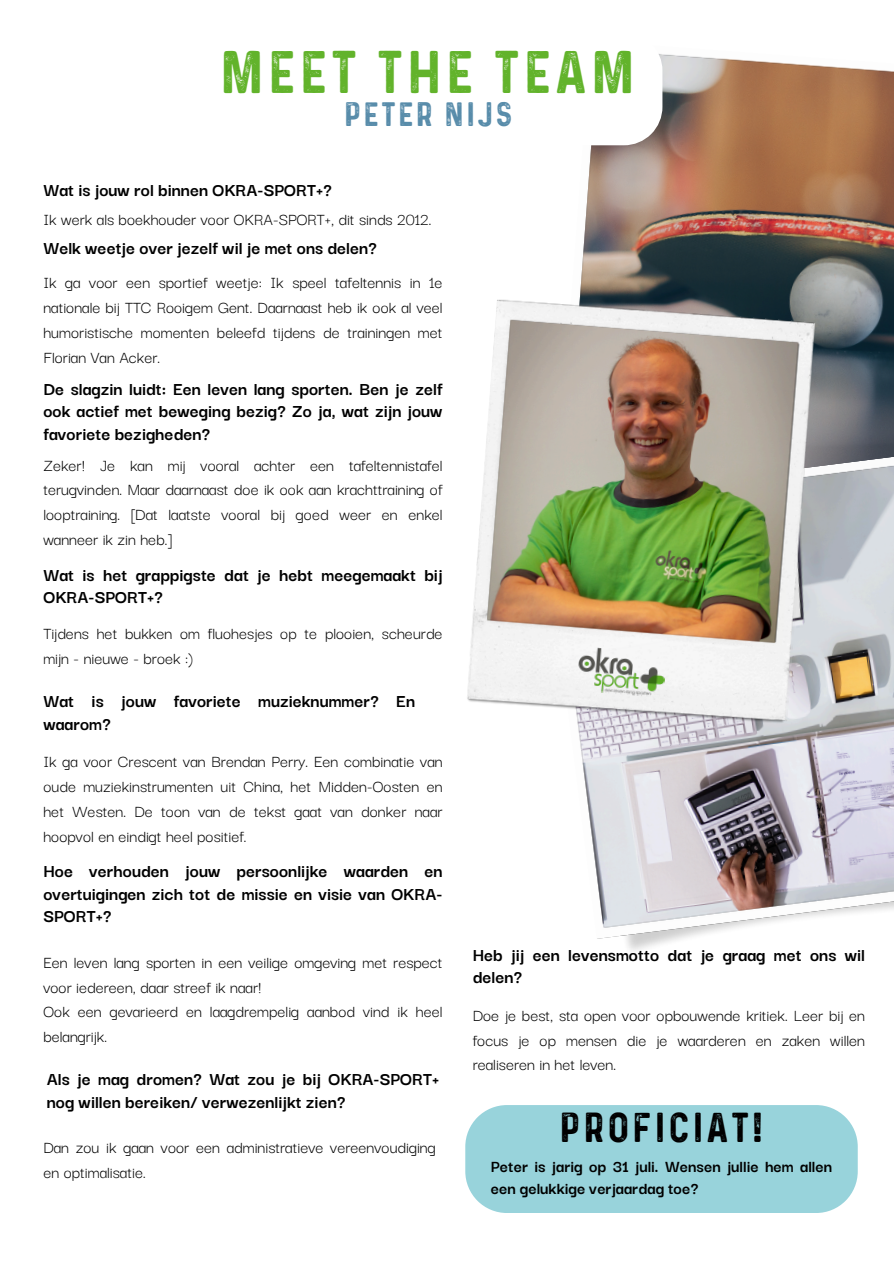
<style>
.page{position:relative;width:894px;height:1264px;background:#fff}
.page>*{position:absolute;margin:0;border:0;box-sizing:border-box;transform-origin:0 0}
.t1{font:48px "Prequel Demo";letter-spacing:.09em;color:#62b32b}
.t2{font:33.3px "Prequel Demo";letter-spacing:.09em;color:#000}
.t3{font:27px "Prequel Demo";letter-spacing:.09em;color:#588caa}
.t4{font:700 19.5px/22.5px "Darker Grotesque";color:#000}
.t5{font:18px/24.8px "Darker Grotesque";color:#000;text-align:justify}
.t6{font:700 18px/21.3px "Darker Grotesque";color:#000}
</style>
<div class="page">
<img style="left:580px;top:54px;width:313px;height:397px">
<img style="left:578px;top:451px;width:315px;height:500px">
<img style="left:467px;top:297px;width:351px;height:431px">
<img style="left:559px;top:619px;width:110px;height:78px">
<div style="left:465px;top:1105px;width:392px;height:107px;background:#98d3db"></div>
<svg style="left:580px;top:54px;width:82px;height:91px"></svg>
<p class="t1" style="left:220px;top:45px;width:416px">MEET THE TEAM</p>
<p class="t3" style="left:344px;top:99px;width:170px">PETER NIJS</p>
<h3 class="t4" style="left:43px;top:177px;width:290px">Wat is jouw rol binnen OKRA-SPORT+?</h3>
<h3 class="t5" style="left:43px;top:206px;width:389px">Ik werk als boekhouder voor OKRA-SPORT+, dit sinds 2012.</h3>
<p class="t4" style="left:43px;top:235px;width:335px">Welk weetje over jezelf wil je met ons delen?</p>
<h1 class="t5" style="left:43px;top:269px;width:400px">Ik ga voor een sportief weetje: Ik speel tafeltennis in 1e nationale bij TTC Rooigem Gent. Daarnaast heb ik ook al veel humoristische momenten beleefd tijdens de trainingen met Florian Van Acker.</h1>
<p class="t4" style="left:43px;top:376px;width:400px;text-align:justify">De slagzin luidt: Een leven lang sporten. Ben je zelf ook actief met beweging bezig? Zo ja, wat zijn jouw favoriete bezigheden?</p>
<h3 class="t5" style="left:43px;top:451px;width:400px">Zeker! Je kan mij vooral achter een tafeltennistafel terugvinden. Maar daarnaast doe ik ook aan krachttraining of looptraining. [Dat laatste vooral bij goed weer en enkel wanneer ik zin heb.]</h3>
<h3 class="t4" style="left:43px;top:562px;width:400px">Wat is het grappigste dat je hebt meegemaakt bij<br>OKRA-SPORT+?</h3>
<p class="t5" style="left:43px;top:620px;width:400px">Tijdens het bukken om fluohesjes op te plooien, scheurde mijn - nieuwe - broek :)</p>
<p class="t4" style="left:43px;top:688px;width:373px">Wat is jouw favoriete muzieknummer? En waarom?</p>
<h3 class="t5" style="left:43px;top:748px;width:400px">Ik ga voor Crescent van Brendan Perry. Een combinatie van oude muziekinstrumenten uit China, het Midden-Oosten en het Westen. De toon van de tekst gaat van donker naar hoopvol en eindigt heel positief.</h3>
<p class="t4" style="left:43px;top:858px;width:400px;text-align:justify">Hoe verhouden jouw persoonlijke waarden en overtuigingen zich tot de missie en visie van OKRA-SPORT+?</p>
<h3 class="t5" style="left:43px;top:948px;width:400px">Een leven lang sporten in een veilige omgeving met respect voor iedereen, daar streef ik naar!</h3>
<h3 class="t5" style="left:43px;top:998px;width:400px">Ook een gevarieerd en laagdrempelig aanbod vind ik heel belangrijk.</h3>
<p class="t4" style="left:47px;top:1066px;width:394px">Als je mag dromen? Wat zou je bij OKRA-SPORT+ nog willen bereiken/ verwezenlijkt zien?</p>
<p class="t5" style="left:43px;top:1134px;width:394px">Dan zou ik gaan voor een administratieve vereenvoudiging en optimalisatie.</p>
<h2 class="t4" style="left:472px;top:941px;width:394px">Heb jij een levensmotto dat je graag met ons wil delen?</h2>
<h3 class="t5" style="left:472px;top:1001px;width:394px">Doe je best, sta open voor opbouwende kritiek. Leer bij en focus je op mensen die je waarderen en zaken willen realiseren in het leven.</h3>
<p class="t2" style="left:559px;top:1108px;width:205px">PROFICIAT!</p>
<h3 class="t6" style="left:491px;top:1154px;width:342px">Peter is jarig op 31 juli. Wensen jullie hem allen een gelukkige verjaardag toe?</h3>
</div>
